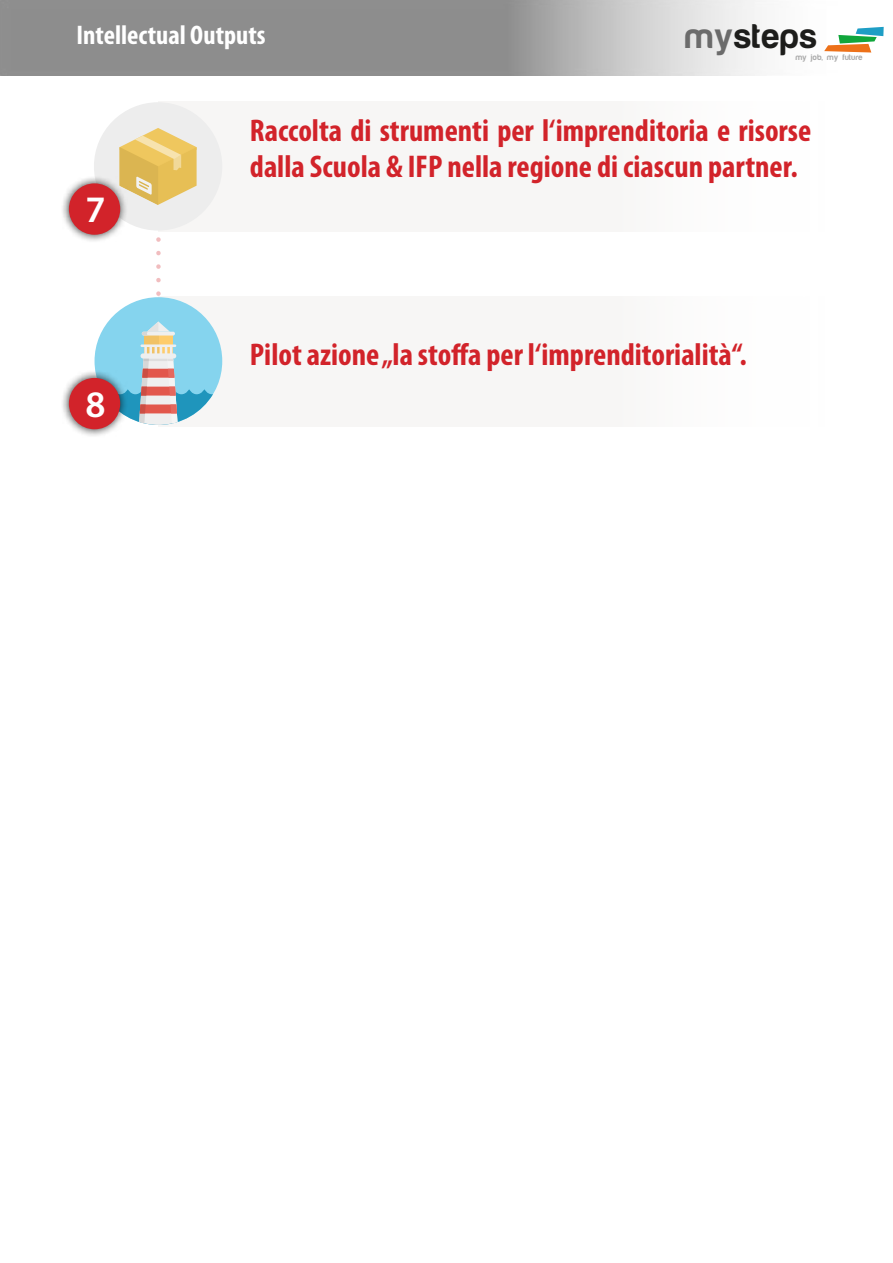
<style>
.page{position:relative;width:893px;height:1263px;background:#fff}
.page>*{position:absolute;margin:0;border:0;box-sizing:border-box;transform-origin:0 0}
.t1{font:600 37.5px "Myriad Pro";color:#fff}
.t2{font:700 35.1px "Harabara Mais Bold Harabara Mais";color:#1d1d1b}
.t3{font:700 condensed 31.5px/36px "Myriad Pro";color:#d2232a}
.t4{font:700 condensed 27px "Myriad Pro";color:#fff}
.t5{font:700 8.25px "Harabara Mais Bold Harabara Mais";color:#ababab}
.s1{color:#6b6b6b}
</style>
<div class="page">
<svg style="left:0;top:1px;width:760px;height:75px;background:#a1a1a1"></svg>
<svg style="left:824px;top:27px;width:60px;height:26px"></svg>
<div style="left:158px;top:101px;width:666px;height:131px;background:#f7f6f5"></div>
<div style="left:94px;top:102px;width:128px;height:129px;background:#ededed;border-radius:50%"></div>
<svg style="left:120px;top:128px;width:77px;height:77px"></svg>
<div style="left:61px;top:175px;width:67px;height:68px;background:#000;opacity:.75"></div>
<div style="left:69px;top:183px;width:51px;height:52px;background:#d2232a;border-radius:50%"></div>
<div style="left:158px;top:296px;width:666px;height:130px;background:#f7f6f5"></div>
<div style="left:95px;top:297px;width:127px;height:128px;background:#85d4ee;border-radius:50%"></div>
<svg style="left:104px;top:226px;width:109px;height:199px"></svg>
<div style="left:61px;top:370px;width:67px;height:67px;background:#000;opacity:.75"></div>
<div style="left:69px;top:378px;width:51px;height:51px;background:#d2232a;border-radius:50%"></div>
<p class="t4" style="left:77px;top:19px;width:191px">Intellectual Outputs</p>
<p class="t2" style="left:684px;top:16px;width:134px"><span class="s1">my</span>steps</p>
<p class="t5" style="left:795px;top:53px;width:69px">my job, my future</p>
<p class="t1" style="left:86px;top:186px;width:22px">7</p>
<p class="t1" style="left:86px;top:380px;width:22px">8</p>
<p class="t3" style="left:250px;top:112px;width:563px">Raccolta di strumenti per l‘imprenditoria e risorse dalla Scuola &amp; IFP nella regione di ciascun partner.</p>
<p class="t3" style="left:250px;top:336px;width:498px">Pilot azione „la stoffa per l‘imprenditorialità“.</p>
</div>
